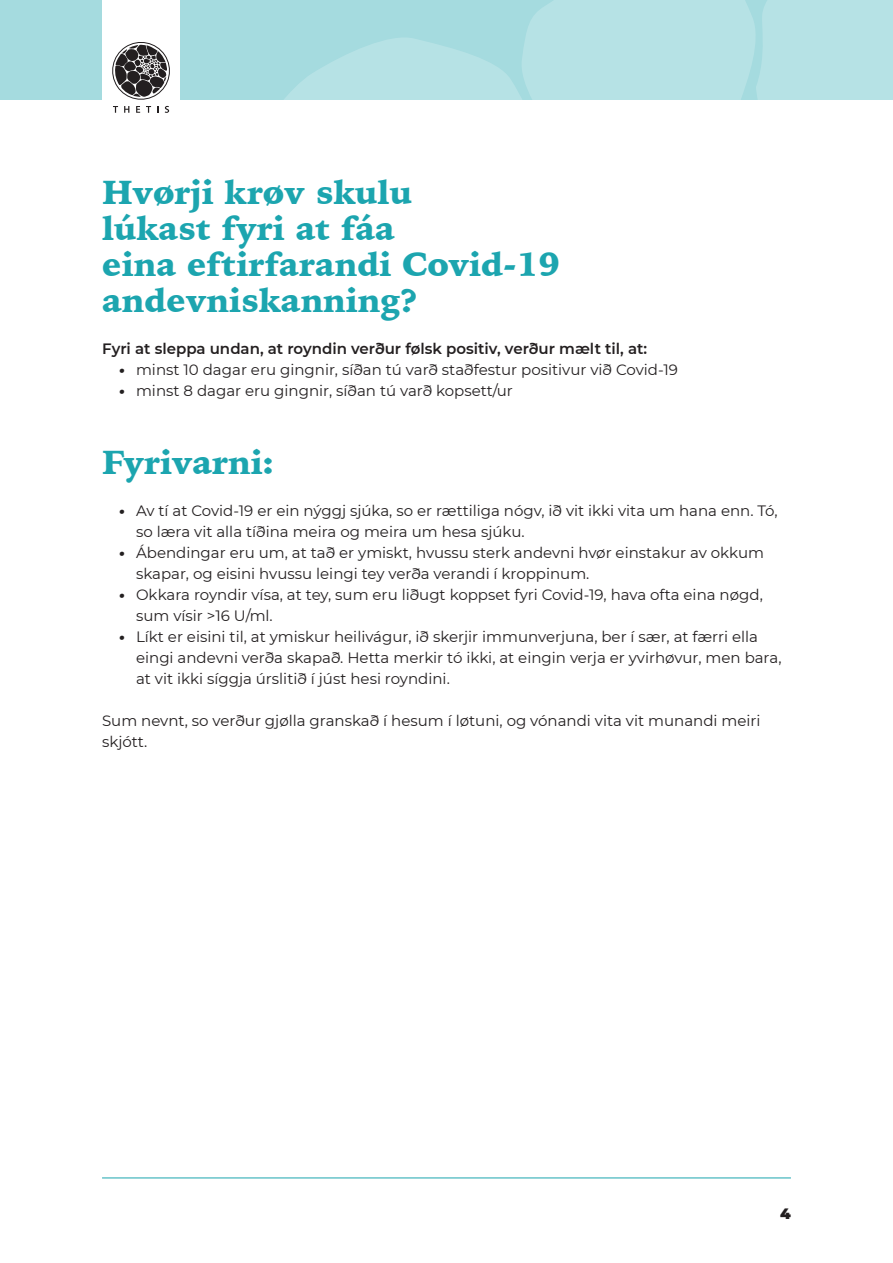
<style>
.page{position:relative;width:893px;height:1263px;background:#fff}
.page>*{position:absolute;margin:0;border:0;box-sizing:border-box;transform-origin:0 0}
.t1{font:900 33px/36px "Iowan Old Style";color:#1ca5af}
.t2{font:15px/21px "Montserrat";color:#231f20}
.t3{font:600 15px "Montserrat";color:#231f20}
.t4{font:900 15px "Montserrat";color:#231f20}
.s1{font-weight:800;font-style:italic}
</style>
<div class="page">
<div style="left:0;top:0;width:893px;height:99px;background:#a5dbdf"></div>
<hr style="left:102px;top:1178px;width:689px;height:1px;background:#1ca5af">
<svg style="left:253px;top:38px;width:266px;height:62px;fill:#b6e2e5"></svg>
<div style="left:519px;top:0;width:374px;height:100px;background:#b6e2e5"></div>
<div style="left:102px;top:0;width:78px;height:124px;background:#fff"></div>
<svg style="left:112px;top:42px;width:58px;height:71px"></svg>
<p class="t1" style="left:102px;top:175px;width:312px">Hvørji krøv skulu</p>
<p class="t1" style="left:102px;top:211px;width:294px">lúkast fyri at fáa</p>
<p class="t1" style="left:102px;top:247px;width:460px">eina eftirfarandi Covid-19 andevniskanning?</p>
<p class="t3" style="left:102px;top:338px;width:547px">Fyri at sleppa undan, at royndin verður følsk positiv, verður mælt til, at:</p>
<p class="t2" style="left:119px;top:359px;width:560px"><span class="s1">•</span> minst 10 dagar eru gingnir, síðan tú varð staðfestur positivur við Covid-19</p>
<p class="t2" style="left:119px;top:380px;width:395px"><span class="s1">•</span> minst 8 dagar eru gingnir, síðan tú varð kopsett/ur</p>
<p class="t1" style="left:102px;top:445px;width:173px">Fyrivarni:</p>
<p class="t2" style="left:136px;top:500px;width:643px;text-indent:-17px"><span class="s1">•</span> Av tí at Covid-19 er ein nýggj sjúka, so er rættiliga nógv, ið vit ikki vita um hana enn. Tó, so læra vit alla tíðina meira og meira um hesa sjúku.</p>
<p class="t2" style="left:136px;top:542px;width:629px;text-indent:-17px"><span class="s1">•</span> Ábendingar eru um, at tað er ymiskt, hvussu sterk andevni hvør einstakur av okkum skapar, og eisini hvussu leingi tey verða verandi í kroppinum.</p>
<p class="t2" style="left:136px;top:584px;width:628px;text-indent:-17px"><span class="s1">•</span> Okkara royndir vísa, at tey, sum eru liðugt koppset fyri Covid-19, hava ofta eina nøgd, sum vísir &gt;16 U/ml.</p>
<p class="t2" style="left:136px;top:626px;width:647px;text-indent:-17px"><span class="s1">•</span> Líkt er eisini til, at ymiskur heilivágur, ið skerjir immunverjuna, ber í sær, at færri ella eingi andevni verða skapað. Hetta merkir tó ikki, at eingin verja er yvirhøvur, men bara, at vit ikki síggja úrslitið í júst hesi royndini.</p>
<p class="t2" style="left:102px;top:710px;width:660px">Sum nevnt, so verður gjølla granskað í hesum í løtuni, og vónandi vita vit munandi meiri skjótt.</p>
<p class="t4" style="left:780px;top:1203px;width:12px">4</p>
</div>
